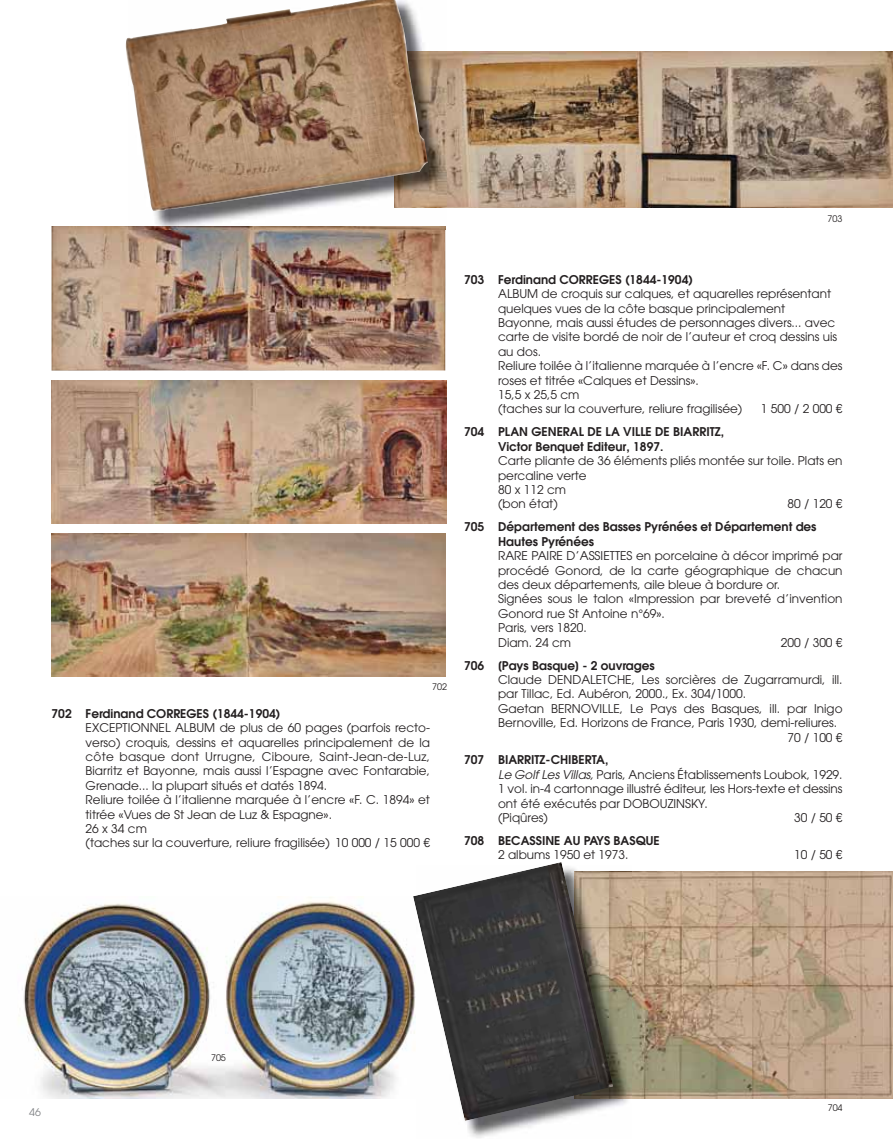
<style>
.page{position:relative;width:893px;height:1148px;background:#fff}
.page>*{position:absolute;margin:0;border:0;box-sizing:border-box;transform-origin:0 0}
.t1{font:12px/14.4px "ITC Avant Garde Pro";color:#231f20}
.t2{font:600 12px/14.4px "ITC Avant Garde Pro";color:#231f20}
.t3{font:10.5px "ITC Avant Garde Pro";color:#808285}
.t4{font:9px "ITC Avant Garde Pro";color:#231f20}
.s1{font-weight:600}
.s2{font-style:italic}
</style>
<div class="page">
<img style="left:631px;top:871px;width:262px;height:227px">
<img style="left:22px;top:896px;width:391px;height:202px">
<img style="left:465px;top:871px;width:166px;height:267px">
<img style="left:413px;top:862px;width:200px;height:258px">
<img style="left:52px;top:226px;width:393px;height:144px">
<img style="left:52px;top:381px;width:394px;height:142px">
<img style="left:52px;top:533px;width:393px;height:144px">
<img style="left:446px;top:52px;width:447px;height:155px">
<img style="left:154px;top:51px;width:292px;height:178px">
<img style="left:128px;top:226px;width:317px;height:3px">
<img style="left:125px;top:0;width:303px;height:211px">
<p class="t4" style="left:827px;top:214px;width:16px">703</p>
<p class="t4" style="left:432px;top:682px;width:16px">702</p>
<p class="t2" style="left:52px;top:707px;width:230px">702 Ferdinand CORREGES (1844-1904)</p>
<p class="t1" style="left:86px;top:721px;width:346px">EXCEPTIONNEL ALBUM de plus de 60 pages (parfois recto&shy;verso) croquis, dessins et aquarelles principalement de la côte basque dont Urrugne, Ciboure, Saint-Jean-de-Luz, Biarritz et Bayonne, mais aussi l’Espagne avec Fontarabie, Grenade... la plupart situés et datés 1894.<br>Reliure toilée à l’italienne marquée à l’encre «F. C. 1894» et titrée «Vues de St Jean de Luz &amp; Espagne».<br>26 x 34 cm<br>(taches sur la couverture, reliure fragilisée) 10 000 / 15 000 €</p>
<p class="t2" style="left:464px;top:273px;width:230px">703 Ferdinand CORREGES (1844-1904)</p>
<p class="t1" style="left:498px;top:287px;width:346px">ALBUM de croquis sur calques, et aquarelles représentant quelques vues de la côte basque principalement Bayonne, mais aussi études de personnages divers... avec carte de visite bordé de noir de l’auteur et croq dessins uis au dos.<br>Reliure toilée à l’italienne marquée à l’encre «F. C» dans des roses et titrée «Calques et Dessins».<br>15,5 x 25,5 cm<br>(taches sur la couverture, reliure fragilisée)</p>
<p class="t1" style="left:761px;top:403px;width:83px">1 500 / 2 000 €</p>
<p class="t2" style="left:498px;top:425px;width:227px;text-indent:-34px">704 PLAN GENERAL DE LA VILLE DE BIARRITZ,<br>Victor Benquet Editeur, 1897.</p>
<p class="t1" style="left:498px;top:454px;width:346px">Carte pliante de 36 éléments pliés montée sur toile. Plats en percaline verte<br>80 x 112 cm<br>(bon état)</p>
<p class="t1" style="left:787px;top:497px;width:57px">80 / 120 €</p>
<p class="t2" style="left:498px;top:520px;width:320px;text-indent:-34px">705 Département des Basses Pyrénées et Département des<br>Hautes Pyrénées</p>
<p class="t1" style="left:498px;top:549px;width:346px">RARE PAIRE D’ASSIETTES en porcelaine à décor imprimé par procédé Gonord, de la carte géographique de chacun des deux départements, aile bleue à bordure or.<br>Signées sous le talon «Impression par breveté d’invention Gonord rue St Antoine n°69».<br>Paris, vers 1820.<br>Diam. 24 cm</p>
<p class="t1" style="left:781px;top:636px;width:63px">200 / 300 €</p>
<p class="t2" style="left:464px;top:658px;width:192px">706 [Pays Basque] - 2 ouvrages</p>
<p class="t1" style="left:498px;top:673px;width:346px">Claude DENDALETCHE, Les sorcières de Zugarramurdi, ill.</p>
<p class="t1" style="left:498px;top:687px;width:249px">par Tillac, Ed. Aubéron, 2000., Ex. 304/1000.</p>
<p class="t1" style="left:498px;top:702px;width:346px">Gaetan BERNOVILLE, Le Pays des Basques, ill. par Inigo</p>
<p class="t1" style="left:498px;top:716px;width:341px">Bernoville, Ed. Horizons de France, Paris 1930, demi-reliures.</p>
<p class="t1" style="left:787px;top:730px;width:57px">70 / 100 €</p>
<p class="t1" style="left:498px;top:753px;width:346px;text-indent:-34px"><span class="s1">707 BIARRITZ-CHIBERTA,<br></span><span class="s2">Le Golf Les Villas,</span> Paris, Anciens Établissements Loubok, 1929.<br>1 vol. in-4 cartonnage illustré éditeur, les Hors-texte et dessins ont été exécutés par DOBOUZINSKY.<br>(Piqûres)</p>
<p class="t1" style="left:794px;top:811px;width:50px">30 / 50 €</p>
<p class="t2" style="left:464px;top:834px;width:197px">708 BECASSINE AU PAYS BASQUE</p>
<p class="t1" style="left:498px;top:848px;width:132px">2 albums 1950 et 1973.</p>
<p class="t1" style="left:794px;top:848px;width:50px">10 / 50 €</p>
<p class="t3" style="left:29px;top:1107px;width:13px">46</p>
<p class="t4" style="left:211px;top:1053px;width:16px">705</p>
<p class="t4" style="left:828px;top:1103px;width:16px">704</p>
</div>
